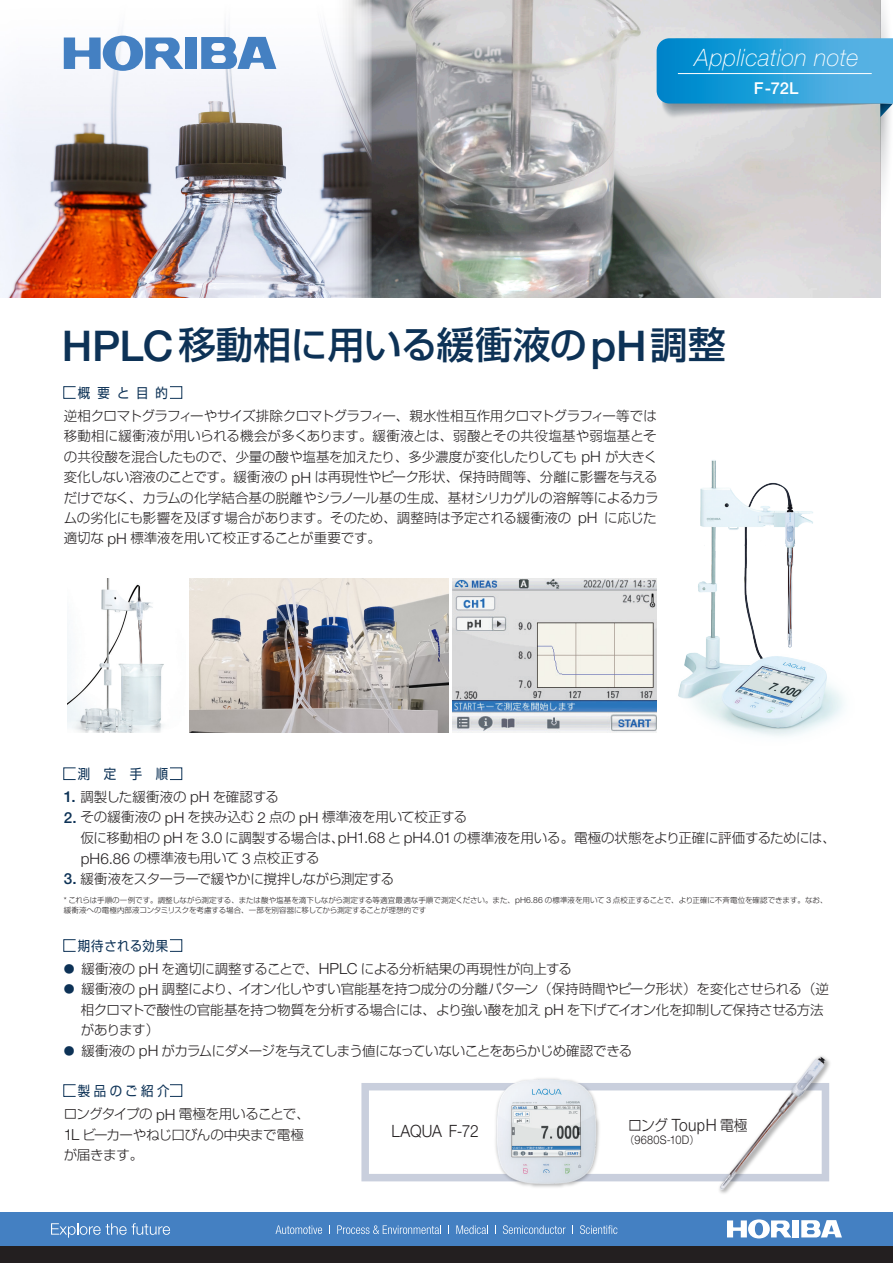
<style>
.page{position:relative;width:893px;height:1263px;background:#fff}
.page>*{position:absolute;margin:0;border:0;box-sizing:border-box;transform-origin:0 0}
.t1{font:500 37.5px "Shin Go Pro";letter-spacing:-.015em;color:#0d3256}
.t2{font:italic 100 24px "Helvetica Neue LT Std";letter-spacing:.02em;color:#fff}
.t3{font:300 16.95px "Helvetica Neue";letter-spacing:-.015em;color:#231f20;scale:.92 1}
.t4{font:500 16.5px "Helvetica Neue";color:#fff}
.t5{font:300 15px "Shin Go Pro";color:#231f20;scale:.92 1}
.t6{font:300 13.5px/20.4px "Shin Go Pro";letter-spacing:-.02em;color:#231f20}
.t7{font:300 13.5px "Shin Go Pro";letter-spacing:-.05em;color:#231f20}
.t8{font:13.5px "Shin Go Pro";letter-spacing:.29em;color:#0d3256;scale:.92 1}
.t9{font:13.5px "Shin Go Pro";letter-spacing:.05em;color:#0d3256;scale:.92 1}
.t10{font:300 11.85px "Helvetica Neue";letter-spacing:.02em;color:#231f20;scale:.92 1}
.t11{font:300 7.5px/10.1px "Shin Go Pro";letter-spacing:-.005em;color:#231f20}
.s1{font-family:"Helvetica Neue";font-size:42.45px}
.s2{font-family:"Helvetica Neue";font-size:15.3px}
.s3{font-family:"Helvetica Neue";font-weight:500;font-size:15.3px;color:#0d3256}
.s4{font-family:"Helvetica Neue";font-size:8.55px}
.s5{font-size:10.8px;color:#0d3256}
.s6{font-family:"Helvetica Neue";font-size:16.95px}
.s7{font-family:"Shin Go Pro";font-size:10.5px}
</style>
<div class="page">
<img style="left:376px;top:0;width:504px;height:298px">
<img style="left:0;top:0;width:376px;height:298px">
<div style="left:185px;top:38px;width:12px;height:31px;background:#4480c2"></div>
<svg style="left:201px;top:37px;width:75px;height:32px"></svg>
<svg style="left:64px;top:36px;width:119px;height:35px"></svg>
<div style="left:0;top:1212px;width:893px;height:51px;background:#4480c2"></div>
<div style="left:0;top:1246px;width:893px;height:17px;background:#231f20"></div>
<div style="left:792px;top:1220px;width:7px;height:17px;background:#fff"></div>
<svg style="left:801px;top:1220px;width:41px;height:17px"></svg>
<svg style="left:727px;top:1219px;width:65px;height:19px"></svg>
<svg style="left:51px;top:1223px;width:119px;height:15px"></svg>
<svg style="left:276px;top:1225px;width:46px;height:9px"></svg>
<svg style="left:337px;top:1225px;width:104px;height:9px"></svg>
<svg style="left:456px;top:1225px;width:32px;height:9px"></svg>
<svg style="left:503px;top:1225px;width:63px;height:9px"></svg>
<svg style="left:580px;top:1225px;width:37px;height:9px"></svg>
<svg style="left:657px;top:0;width:236px;height:220px;background:#a1c3d4"></svg>
<svg style="left:361px;top:1083px;width:340px;height:98px"></svg>
<img style="left:67px;top:578px;width:97px;height:154px">
<img style="left:453px;top:579px;width:177px;height:153px">
<img style="left:189px;top:578px;width:259px;height:154px">
<div style="left:64px;top:386px;width:12px;height:13px;border:1px solid #0d3256"></div>
<div style="left:170px;top:386px;width:12px;height:13px;border:1px solid #0d3256"></div>
<div style="left:170px;top:768px;width:12px;height:12px;border:1px solid #0d3256"></div>
<div style="left:170px;top:939px;width:12px;height:12px;border:1px solid #0d3256"></div>
<div style="left:170px;top:1084px;width:12px;height:12px;border:1px solid #0d3256"></div>
<img style="left:701px;top:1058px;width:129px;height:136px">
<img style="left:719px;top:1056px;width:106px;height:134px">
<img style="left:630px;top:460px;width:214px;height:277px">
<img style="left:469px;top:1078px;width:158px;height:109px">
<hr style="left:678px;top:73px;width:194px;height:1px;background:#fff">
<h2 class="t2" style="left:695px;top:44px;width:165px">Application note</h2>
<p class="t4" style="left:754px;top:78px;width:46px">F-72L</p>
<h1 class="t1" style="left:62px;top:314px;width:665px"><span class="s1">HPLC</span>移動相に用いる緩衝液の<span class="s1">pH</span>調整</h1>
<p class="t8" style="left:78px;top:381px;width:100px">概要と目的</p>
<p class="t6" style="left:64px;top:404px;width:596px">逆相クロマトグラフィーやサイズ排除クロマトグラフィー、親水性相互作用クロマトグラフィー等では移動相に緩衝液が用いられる機会が多くあります。緩衝液とは、弱酸とその共役塩基や弱塩基とその共役酸を混合したもので、少量の酸や塩基を加えたり、多少濃度が変化したりしても <span class="s2">pH</span> が大きく変化しない溶液のことです。緩衝液の <span class="s2">pH</span> は再現性やピーク形状、保持時間等、分離に影響を与えるだけでなく、カラムの化学結合基の脱離やシラノール基の生成、基材シリカゲルの溶解等によるカラムの劣化にも影響を及ぼす場合があります。そのため、調整時は予定される緩衝液の <span class="s2">pH</span> に応じた適切な <span class="s2">pH</span> 標準液を用いて校正することが重要です。</p>
<p class="t8" style="left:78px;top:763px;width:100px">測定手順</p>
<p class="t6" style="left:64px;top:785px;width:217px"><span class="s3">1.</span> 調製した緩衝液の <span class="s2">pH</span> を確認する</p>
<p class="t6" style="left:80px;top:805px;width:757px;text-indent:-17px"><span class="s3">2.</span> その緩衝液の <span class="s2">pH</span> を挟み込む <span class="s2">2</span> 点の <span class="s2">pH</span> 標準液を用いて校正する<br>仮に移動相の <span class="s2">pH</span> を <span class="s2">3.0</span> に調製する場合は、<span class="s2">pH1.68</span> と <span class="s2">pH4.01</span>の標準液を用いる。電極の状態をより正確に評価するためには、<span class="s2">pH6.86</span> の標準液も用いて <span class="s2">3</span> 点校正する</p>
<p class="t6" style="left:64px;top:867px;width:332px"><span class="s3">3.</span> 緩衝液をスターラーで緩やかに撹拌しながら測定する</p>
<p class="t11" style="left:64px;top:894px;width:765px"><span class="s4">*</span> これらは手順の一例です。調整しながら測定する、または酸や塩基を滴下しながら測定する等適宜最適な手順で測定ください。また、<span class="s4">pH6.86</span> の標準液を用いて <span class="s4">3</span> 点校正することで、より正確に不斉電位を確認できます。なお、緩衝液への電極内部液コンタミリスクを考慮する場合、一部を別容器に移してから測定することが理想的です</p>
<p class="t9" style="left:78px;top:934px;width:100px">期待される効果</p>
<p class="t6" style="left:64px;top:957px;width:510px"><span class="s5">●</span> 緩衝液の <span class="s2">pH</span> を適切に調整することで、<span class="s2">HPLC</span> による分析結果の再現性が向上する</p>
<p class="t6" style="left:81px;top:977px;width:750px;text-indent:-17px"><span class="s5">●</span> 緩衝液の <span class="s2">pH</span> 調整により、イオン化しやすい官能基を持つ成分の分離パターン（保持時間やピーク形状）を変化させられる（逆相クロマトで酸性の官能基を持つ物質を分析する場合には、より強い酸を加え <span class="s2">pH</span> を下げてイオン化を抑制して保持させる方法があります）</p>
<p class="t7" style="left:64px;top:1039px;width:570px"><span class="s5">●</span> 緩衝液の <span class="s2">pH</span> がカラムにダメージを与えてしまう値になっていないことをあらかじめ確認できる</p>
<p class="t8" style="left:78px;top:1079px;width:101px">製品のご紹介</p>
<p class="t6" style="left:64px;top:1102px;width:248px">ロングタイプの <span class="s2">pH</span> 電極を用いることで、<br><span class="s2">1L</span> ビーカーやねじ口びんの中央まで電極が届きます。　</p>
<p class="t3" style="left:391px;top:1120px;width:96px">LAQUA F-72</p>
<p class="t5" style="left:628px;top:1113px;width:132px">ロング <span class="s6">ToupH</span> 電極</p>
<p class="t10" style="left:625px;top:1132px;width:82px"><span class="s7">（</span>9680S-10D<span class="s7">）</span></p>
</div>
